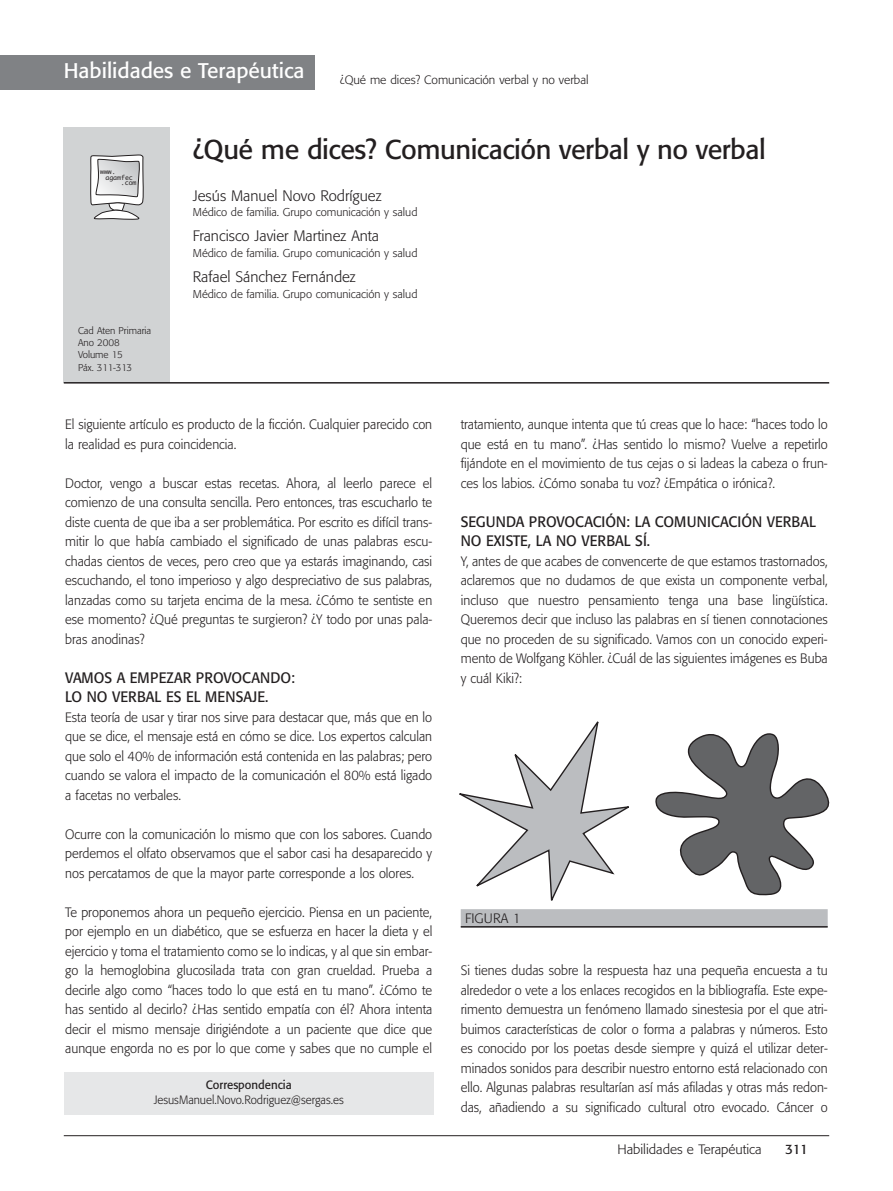
<style>
.page{position:relative;width:893px;height:1191px;background:#fff}
.page>*{position:absolute;margin:0;border:0;box-sizing:border-box;transform-origin:0 0}
.t1{font:27px "Formata";letter-spacing:-.02em;color:#231f20}
.t2{font:21px "Formata";color:#fff}
.t3{font:15px/19.5px "Formata";color:#231f20;scale:.95 1}
.t4{font:300 15px "Formata";color:#231f20}
.t5{font:300 13.5px/19.5px "Formata";color:#231f20;text-align:justify;scale:.95 1}
.t6{font:300 13.5px "Formata";color:#231f20}
.t7{font:13.5px "Formata";color:#231f20}
.t8{font:300 12px "Formata";color:#231f20}
.t9{font:300 12px "Formata";color:#231f20;scale:.95 1}
.t10{font:12px "Formata";color:#231f20;scale:.95 1}
.t11{font:300 11.25px "Formata";color:#231f20}
.t12{font:300 9.75px/12px "Formata";color:#231f20}
.t13{font:6.45px "Monaco";color:#231f20}
</style>
<div class="page">
<div style="left:0;top:55px;width:315px;height:34px;background:#808285"></div>
<div style="left:64px;top:128px;width:106px;height:255px;background:#d1d3d4"></div>
<hr style="left:64px;top:382px;width:765px;height:1px;background:#231f20">
<hr style="left:64px;top:1135px;width:765px;height:1px;background:#231f20">
<div style="left:64px;top:1071px;width:370px;height:43px;background:#e6e7e8"></div>
<div style="left:461px;top:909px;width:367px;height:18px;background:#bbbdc0"></div>
<hr style="left:461px;top:926px;width:367px;height:1px;background:#231f20">
<svg style="left:459px;top:721px;width:170px;height:180px"></svg>
<svg style="left:655px;top:733px;width:175px;height:163px"></svg>
<svg style="left:90px;top:154px;width:54px;height:66px"></svg>
<h2 class="t2" style="left:64px;top:62px;width:242px">Habilidades e Terapéutica</h2>
<p class="t8" style="left:340px;top:75px;width:250px">¿Qué me dices? Comunicación verbal y no verbal</p>
<p class="t13" style="left:100px;top:168px;width:17px">www.</p>
<p class="t13" style="left:106px;top:173px;width:29px">agamfec</p>
<p class="t13" style="left:121px;top:179px;width:17px">.com</p>
<p class="t12" style="left:78px;top:325px;width:75px">Cad Aten Primaria<br>Ano 2008<br>Volume 15<br>Páx. 311-313</p>
<h1 class="t1" style="left:193px;top:138px;width:574px">¿Qué me dices? Comunicación verbal y no verbal</h1>
<p class="t4" style="left:193px;top:189px;width:190px">Jesús Manuel Novo Rodríguez</p>
<p class="t11" style="left:193px;top:207px;width:226px">Médico de familia. Grupo comunicación y salud</p>
<p class="t4" style="left:193px;top:229px;width:188px">Francisco Javier Martinez Anta</p>
<p class="t11" style="left:193px;top:248px;width:226px">Médico de familia. Grupo comunicación y salud</p>
<p class="t4" style="left:193px;top:270px;width:165px">Rafael Sánchez Fernández</p>
<p class="t11" style="left:193px;top:289px;width:226px">Médico de familia. Grupo comunicación y salud</p>
<p class="t5" style="left:65px;top:415px;width:388px">El siguiente artículo es producto de la ficción. Cualquier parecido con la realidad es pura coincidencia.</p>
<p class="t5" style="left:65px;top:474px;width:388px">Doctor, vengo a buscar estas recetas. Ahora, al leerlo parece el comienzo de una consulta sencilla. Pero entonces, tras escucharlo te diste cuenta de que iba a ser problemática. Por escrito es difícil trans&shy;mitir lo que había cambiado el significado de unas palabras escu&shy;chadas cientos de veces, pero creo que ya estarás imaginando, casi escuchando, el tono imperioso y algo despreciativo de sus palabras, lanzadas como su tarjeta encima de la mesa. ¿Cómo te sentiste en ese momento? ¿Qué preguntas te surgieron? ¿Y todo por unas pala&shy;bras anodinas?</p>
<p class="t3" style="left:65px;top:669px;width:243px">VAMOS A EMPEZAR PROVOCANDO:<br>LO NO VERBAL ES EL MENSAJE.</p>
<p class="t5" style="left:65px;top:708px;width:388px">Esta teoría de usar y tirar nos sirve para destacar que, más que en lo que se dice, el mensaje está en cómo se dice. Los expertos calculan que solo el 40% de información está contenida en las palabras; pero cuando se valora el impacto de la comunicación el 80% está ligado a facetas no verbales.</p>
<p class="t5" style="left:65px;top:825px;width:388px">Ocurre con la comunicación lo mismo que con los sabores. Cuando perdemos el olfato observamos que el sabor casi ha desaparecido y nos percatamos de que la mayor parte corresponde a los olores.</p>
<p class="t5" style="left:65px;top:903px;width:388px">Te proponemos ahora un pequeño ejercicio. Piensa en un paciente, por ejemplo en un diabético, que se esfuerza en hacer la dieta y el ejercicio y toma el tratamiento como se lo indicas, y al que sin embar&shy;go la hemoglobina glucosilada trata con gran crueldad. Prueba a decirle algo como “haces todo lo que está en tu mano”. ¿Cómo te has sentido al decirlo? ¿Has sentido empatía con él? Ahora intenta decir el mismo mensaje dirigiéndote a un paciente que dice que aunque engorda no es por lo que come y sabes que no cumple el</p>
<p class="t10" style="left:206px;top:1079px;width:92px">Correspondencia</p>
<p class="t9" style="left:154px;top:1094px;width:202px">JesusManuel.Novo.Rodriguez@sergas.es</p>
<p class="t5" style="left:461px;top:415px;width:388px">tratamiento, aunque intenta que tú creas que lo hace: “haces todo lo que está en tu mano”. ¿Has sentido lo mismo? Vuelve a repetirlo fijándote en el movimiento de tus cejas o si ladeas la cabeza o frun&shy;ces los labios. ¿Cómo sonaba tu voz? ¿Empática o irónica?.</p>
<p class="t3" style="left:461px;top:513px;width:375px">SEGUNDA PROVOCACIÓN: LA COMUNICACIÓN VERBAL<br>NO EXISTE, LA NO VERBAL SÍ.</p>
<p class="t5" style="left:461px;top:552px;width:388px">Y, antes de que acabes de convencerte de que estamos trastornados, aclaremos que no dudamos de que exista un componente verbal, incluso que nuestro pensamiento tenga una base lingüística.<br>Queremos decir que incluso las palabras en sí tienen connotaciones que no proceden de su significado. Vamos con un conocido experi&shy;mento de Wolfgang Köhler. ¿Cuál de las siguientes imágenes es Buba y cuál Kiki?:</p>
<p class="t6" style="left:465px;top:912px;width:57px">FIGURA 1</p>
<p class="t5" style="left:461px;top:961px;width:388px">Si tienes dudas sobre la respuesta haz una pequeña encuesta a tu alrededor o vete a los enlaces recogidos en la bibliografía. Este expe&shy;rimento demuestra un fenómeno llamado sinestesia por el que atri&shy;buimos características de color o forma a palabras y números. Esto es conocido por los poetas desde siempre y quizá el utilizar deter&shy;minados sonidos para describir nuestro entorno está relacionado con ello. Algunas palabras resultarían así más afiladas y otras más redon&shy;das, añadiendo a su significado cultural otro evocado. Cáncer o</p>
<p class="t6" style="left:617px;top:1142px;width:146px">Habilidades e Terapéutica</p>
<p class="t7" style="left:785px;top:1142px;width:24px">311</p>
</div>
